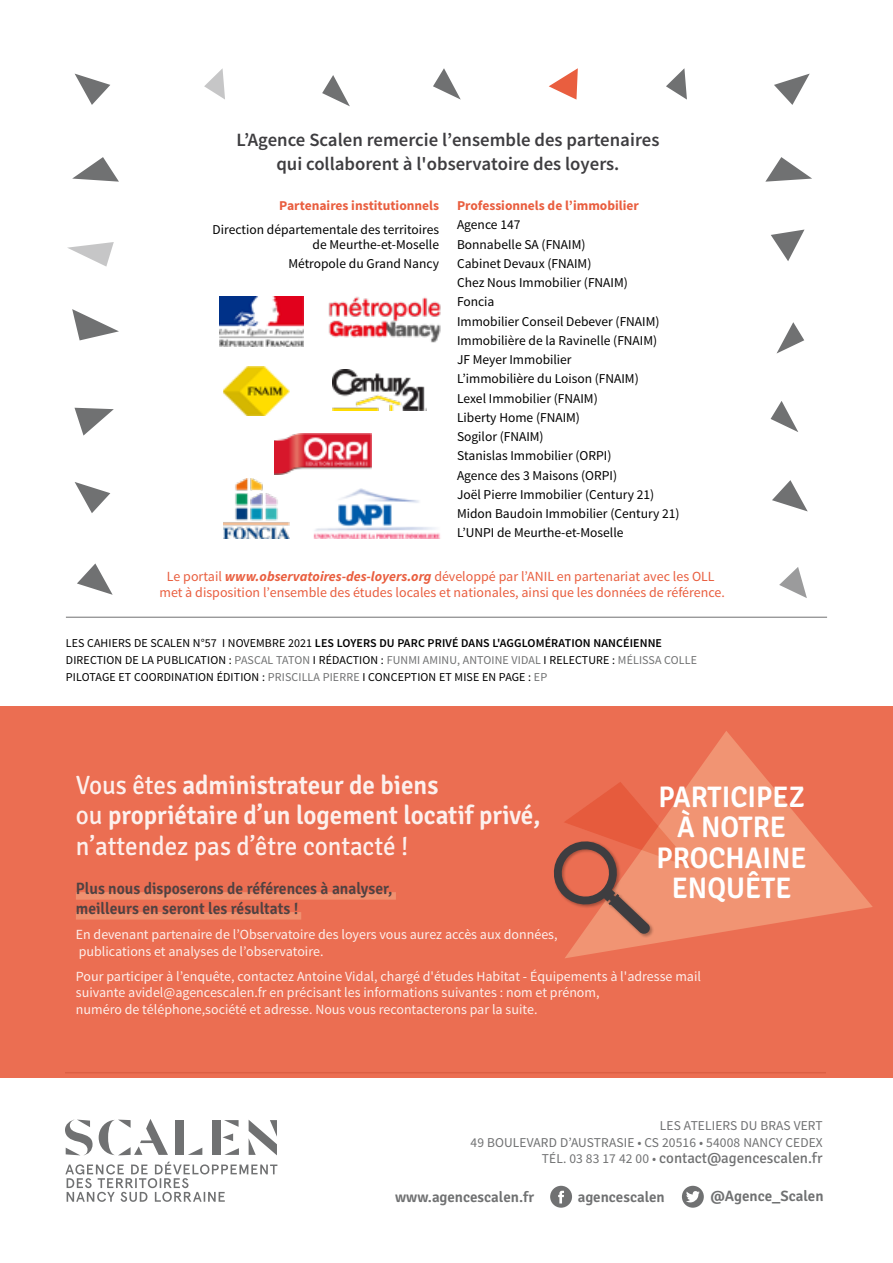
<style>
.page{position:relative;width:893px;height:1263px;background:#fff}
.page>*{position:absolute;margin:0;border:0;box-sizing:border-box;transform-origin:0 0}
.t1{font:600 29.85px/30.5px "Signika";color:#fff;text-align:center;scale:.95 1}
.t2{font:600 26.4px/30.5px "Signika";color:#fff;scale:.95 1}
.t3{font:600 18.75px/24px "Source Sans Pro";color:#3e3d40;text-align:center}
.t4{font:600 16.5px/20px "Signika";color:#3e3d40;scale:.95 1}
.t5{font:600 15px "Signika";color:#707172}
.t6{font:15px "Signika";color:#707172}
.t7{font:13.95px/16.5px "Source Sans Pro";color:#fff}
.t8{font:13.95px/16.5px "Source Sans Pro";color:#e95e3f;text-align:center}
.t9{font:13.5px/19.2px "Source Sans Pro";color:#000;text-align:right}
.t10{font:13.5px/16.5px "Source Sans Pro";letter-spacing:.01em;color:#707172;text-align:right}
.t11{font:700 13.5px "Source Sans Pro";color:#e95e3f}
.t12{font:12px/16.5px "Source Sans Pro";letter-spacing:.01em;color:#000}
.t13{font:600 12px "Source Sans Pro";letter-spacing:.01em;color:#000}
.s1{font-weight:700;font-style:italic}
.s2{font-weight:400}
.s3{color:#707172}
.s4{font-family:"Source Sans Pro";font-size:13.5px}
</style>
<div class="page">
<img style="left:219px;top:297px;width:85px;height:49px">
<img style="left:328px;top:296px;width:113px;height:47px">
<img style="left:223px;top:366px;width:66px;height:50px">
<img style="left:332px;top:369px;width:94px;height:42px">
<img style="left:275px;top:434px;width:96px;height:40px">
<img style="left:313px;top:488px;width:128px;height:51px">
<img style="left:224px;top:479px;width:65px;height:59px">
<svg style="left:65px;top:1119px;width:28px;height:36px"></svg>
<svg style="left:99px;top:1119px;width:69px;height:36px"></svg>
<div style="left:175px;top:1120px;width:9px;height:35px;background:#707172"></div>
<svg style="left:188px;top:1148px;width:14px;height:7px"></svg>
<div style="left:212px;top:1120px;width:9px;height:35px;background:#707172"></div>
<svg style="left:224px;top:1120px;width:15px;height:7px"></svg>
<svg style="left:224px;top:1148px;width:15px;height:7px"></svg>
<svg style="left:223px;top:1133px;width:10px;height:8px"></svg>
<svg style="left:249px;top:1120px;width:28px;height:35px"></svg>
<svg style="left:65px;top:1162px;width:212px;height:40px"></svg>
<svg style="left:550px;top:1186px;width:22px;height:22px"></svg>
<svg style="left:682px;top:1186px;width:22px;height:22px"></svg>
<hr style="left:66px;top:617px;width:761px;height:1px;background:#707172">
<svg style="left:75px;top:74px;width:35px;height:31px"></svg>
<svg style="left:774px;top:74px;width:36px;height:31px"></svg>
<svg style="left:75px;top:482px;width:35px;height:31px"></svg>
<svg style="left:772px;top:480px;width:36px;height:31px"></svg>
<svg style="left:777px;top:322px;width:27px;height:31px"></svg>
<svg style="left:771px;top:401px;width:27px;height:31px"></svg>
<svg style="left:72px;top:157px;width:47px;height:25px"></svg>
<svg style="left:765px;top:157px;width:47px;height:25px"></svg>
<svg style="left:67px;top:242px;width:47px;height:25px"></svg>
<svg style="left:72px;top:309px;width:47px;height:31px"></svg>
<svg style="left:771px;top:230px;width:33px;height:31px"></svg>
<svg style="left:75px;top:408px;width:39px;height:28px"></svg>
<svg style="left:204px;top:68px;width:21px;height:32px"></svg>
<svg style="left:666px;top:68px;width:21px;height:32px"></svg>
<svg style="left:77px;top:563px;width:36px;height:32px"></svg>
<svg style="left:433px;top:68px;width:28px;height:32px"></svg>
<svg style="left:322px;top:75px;width:28px;height:31px"></svg>
<svg style="left:779px;top:567px;width:28px;height:31px"></svg>
<svg style="left:549px;top:68px;width:29px;height:32px"></svg>
<div style="left:0;top:706px;width:893px;height:372px;background:#eb6e52"></div>
<div style="left:76px;top:892px;width:320px;height:8px;background:#f19473"></div>
<div style="left:76px;top:912px;width:225px;height:7px;background:#f19473"></div>
<svg style="left:565px;top:731px;width:308px;height:227px"></svg>
<div style="left:554px;top:841px;width:100px;height:96px;background:#000;opacity:.3"></div>
<svg style="left:553px;top:782px;width:142px;height:152px"></svg>
<h3 class="t3" style="left:236px;top:128px;width:424px">L’Agence Scalen remercie l’ensemble des partenaires qui collaborent à l'observatoire des loyers.</h3>
<p class="t11" style="left:279px;top:197px;width:161px">Partenaires institutionnels</p>
<p class="t9" style="left:213px;top:222px;width:228px;line-height:15px">Direction départementale des territoires de Meurthe-et-Moselle</p>
<p class="t9" style="left:288px;top:254px;width:152px">Métropole du Grand Nancy</p>
<p class="t11" style="left:457px;top:197px;width:183px">Professionnels de l’immobilier</p>
<p class="t9" style="left:457px;top:216px;width:224px;text-align:left">Agence 147<br>Bonnabelle SA (FNAIM)<br>Cabinet Devaux (FNAIM)<br>Chez Nous Immobilier (FNAIM)<br>Foncia<br>Immobilier Conseil Debever (FNAIM)<br>Immobilière de la Ravinelle (FNAIM)<br>JF Meyer Immobilier<br>L’immobilière du Loison (FNAIM)<br>Lexel Immobilier (FNAIM)<br>Liberty Home (FNAIM)<br>Sogilor (FNAIM)<br>Stanislas Immobilier (ORPI)<br>Agence des 3 Maisons (ORPI)<br>Joël Pierre Immobilier (Century 21)<br>Midon Baudoin Immobilier (Century 21)<br>L’UNPI de Meurthe-et-Moselle</p>
<p class="t8" style="left:159px;top:568px;width:567px">Le portail <span class="s1">www.observatoires-des-loyers.org</span> développé par l’ANIL en partenariat avec les OLL met à disposition l’ensemble des études locales et nationales, ainsi que les données de référence.</p>
<p class="t13" style="left:66px;top:635px;width:598px"><span class="s2">LES CAHIERS DE SCALEN N°57 I NOVEMBRE 2021</span> LES LOYERS DU PARC PRIVÉ DANS L'AGGLOMÉRATION NANCÉIENNE</p>
<p class="t12" style="left:66px;top:652px;width:633px">DIRECTION DE LA PUBLICATION : <span class="s3">PASCAL TATON</span> I RÉDACTION : <span class="s3">FUNMI AMINU, ANTOINE VIDAL</span> I RELECTURE : <span class="s3">MÉLISSA COLLE<br></span>PILOTAGE ET COORDINATION ÉDITION : <span class="s3">PRISCILLA PIERRE</span> I CONCEPTION ET MISE EN PAGE : <span class="s3">EP</span></p>
<h2 class="t2" style="left:76px;top:770px;width:491px"><span class="s2">Vous êtes</span> administrateur de biens<br><span class="s2">ou</span> propriétaire d’un logement locatif privé, <span class="s2">n’attendez pas d’être contacté !</span></h2>
<p class="t4" style="left:76px;top:879px;width:335px">Plus nous disposerons de références à analyser, meilleurs en seront les résultats !</p>
<p class="t7" style="left:76px;top:927px;width:483px">En devenant partenaire de l’Observatoire des loyers vous aurez accès aux données, publications et analyses de l’observatoire.</p>
<p class="t7" style="left:76px;top:968px;width:627px">Pour participer à l’enquête, contactez Antoine Vidal, chargé d'études Habitat - Équipements à l'adresse mail suivante avidel@agencescalen.fr en précisant les informations suivantes : nom et prénom,<br>numéro de téléphone,société et adresse. Nous vous recontacterons par la suite.</p>
<h1 class="t1" style="left:656px;top:782px;width:160px">PARTICIPEZ<br>À NOTRE<br>PROCHAINE<br>ENQUÊTE</h1>
<p class="t10" style="left:470px;top:1118px;width:354px">LES ATELIERS DU BRAS VERT<br>49 BOULEVARD D’AUSTRASIE • CS 20516 • 54008 NANCY CEDEX</p>
<p class="t6" style="left:542px;top:1150px;width:282px"><span class="s4">TÉL. 03 83 17 42 00 •</span> contact@agencescalen.fr</p>
<p class="t5" style="left:395px;top:1188px;width:141px">www.agencescalen.fr</p>
<p class="t5" style="left:578px;top:1188px;width:89px">agencescalen</p>
<p class="t5" style="left:710px;top:1187px;width:115px">@Agence_Scalen</p>
</div>
